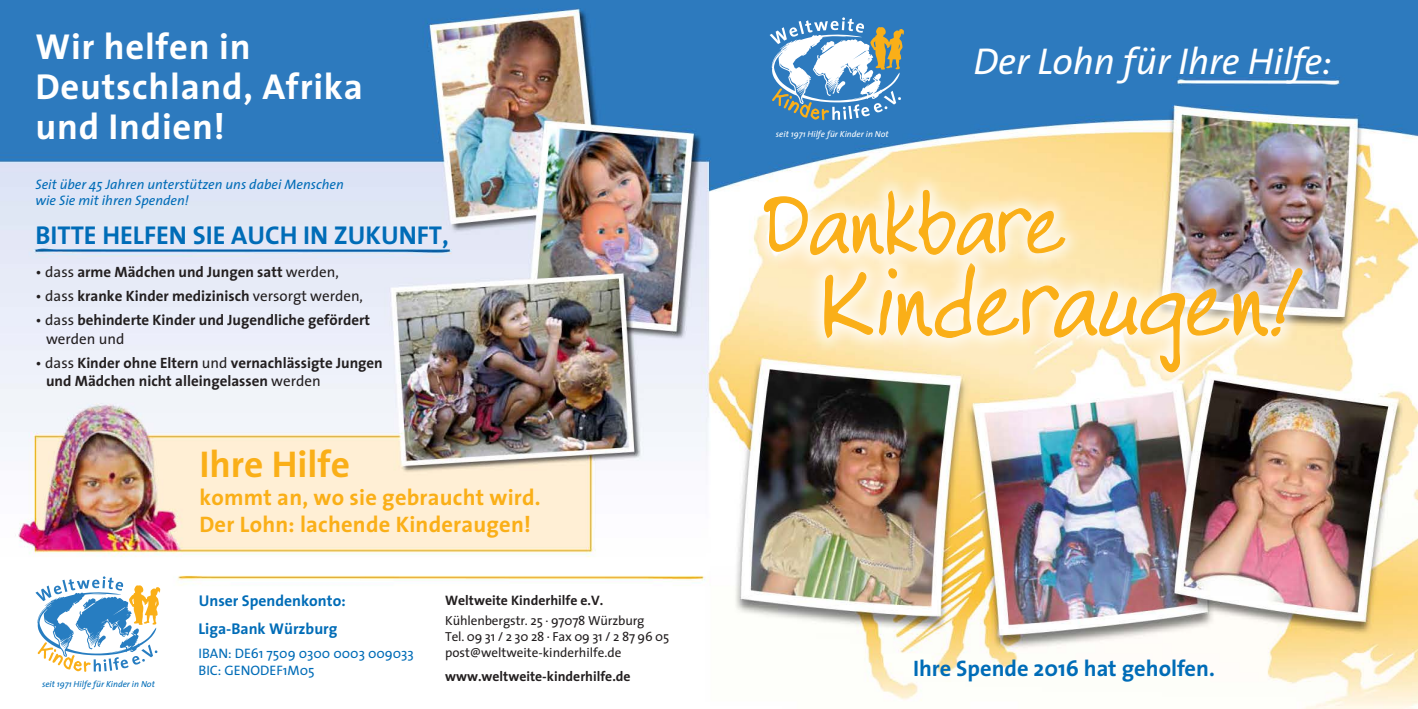
<style>
.page{position:relative;width:1418px;height:709px;background:#fff}
.page>*{position:absolute;margin:0;border:0;box-sizing:border-box;transform-origin:0 0}
.t1{font:italic 37.5px "The Sans";color:#fff}
.t2{font:700 37.5px "The Sans";color:#faaf18}
.t3{font:700 36.25px/40px "The Sans";letter-spacing:.02em;color:#fff}
.t4{font:700 25.88px "The Sans";color:#006cb7}
.t5{font:700 22.5px "The Sans";letter-spacing:.01em;color:#faaf18}
.t6{font:700 22.5px "The Sans";color:#006cb7}
.t7{font:700 15.62px "The Sans";color:#006cb7}
.t8{font:700 15px/18.8px "The Sans";color:#231f20}
.t9{font:italic 13.75px/16.2px "The Sans";color:#006cb7}
.t10{font:700 13.75px "The Sans";color:#231f20}
.t11{font:13.75px/17.5px "The Sans";color:#006cb7}
.t12{font:13.12px/16.2px "The Sans";letter-spacing:-.01em;color:#231f20}
.t13{font:italic 8.75px "The Sans";color:#fff}
.t14{font:italic 8.75px "The Sans";color:#006cb7}
.s1{font-weight:400}
</style>
<div class="page">
<img style="left:0;top:0;width:1417px;height:709px">
<svg style="left:769px;top:17px;width:135px;height:103px"></svg>
<svg style="left:35px;top:576px;width:125px;height:96px"></svg>
<div style="left:805px;top:245px;width:515px;height:145px;background:#fff;opacity:.79"></div>
<svg style="left:823px;top:262px;width:480px;height:111px;background:#f5ddab"></svg>
<div style="left:745px;top:172px;width:338px;height:101px;background:#fff;opacity:.79"></div>
<svg style="left:763px;top:189px;width:303px;height:67px;background:#fcdfa1"></svg>
<p class="t3" style="left:35px;top:26px;width:217px">Wir helfen in</p>
<p class="t3" style="left:35px;top:66px;width:329px">Deutschland, Afrika und Indien!</p>
<p class="t9" style="left:35px;top:176px;width:310px">Seit über 45 Jahren unterstützen uns dabei Menschen wie Sie mit ihren Spenden!</p>
<p class="t4" style="left:35px;top:213px;width:415px">BITTE HELFEN SIE AUCH IN ZUKUNFT,</p>
<p class="t8" style="left:35px;top:262px;width:305px"><span class="s1">• dass</span> arme Mädchen und Jungen satt <span class="s1">werden,</span></p>
<p class="t8" style="left:35px;top:286px;width:329px"><span class="s1">• dass</span> kranke Kinder medizinisch <span class="s1">versorgt werden,</span></p>
<p class="t8" style="left:46px;top:310px;width:325px;text-indent:-11px"><span class="s1">• dass</span> behinderte Kinder und Jugendliche gefördert <span class="s1">werden und</span></p>
<p class="t8" style="left:46px;top:353px;width:338px;text-indent:-11px"><span class="s1">• dass</span> Kinder ohne Eltern <span class="s1">und</span> vernachlässigte Jungen und Mädchen nicht alleingelassen <span class="s1">werden</span></p>
<p class="t14" style="left:42px;top:677px;width:114px">seit 1971 Hilfe für Kinder in Not</p>
<p class="t2" style="left:199px;top:433px;width:152px">Ihre Hilfe</p>
<p class="t5" style="left:199px;top:478px;width:343px">kommt an, wo sie gebraucht wird.</p>
<p class="t5" style="left:199px;top:505px;width:333px">Der Lohn: lachende Kinderaugen!</p>
<p class="t7" style="left:199px;top:587px;width:148px">Unser Spendenkonto:</p>
<p class="t10" style="left:445px;top:588px;width:160px">Weltweite Kinderhilfe e.V.</p>
<p class="t12" style="left:445px;top:611px;width:225px">Kühlenbergstr. 25 . 97078 Würzburg<br>Tel. 09 31 / 2 30 28 · Fax 09 31 / 2 87 96 05 post@weltweite-kinderhilfe.de</p>
<p class="t10" style="left:445px;top:664px;width:187px">www.weltweite-kinderhilfe.de</p>
<p class="t7" style="left:198px;top:615px;width:140px">Liga-Bank Würzburg</p>
<p class="t11" style="left:198px;top:643px;width:217px">IBAN: DE61 7509 0300 0003 009033<br>BIC: GENODEF1M05</p>
<p class="t13" style="left:776px;top:127px;width:114px">seit 1971 Hilfe für Kinder in Not</p>
<p class="t1" style="left:973px;top:30px;width:360px">Der Lohn für Ihre Hilfe:</p>
<p class="t6" style="left:913px;top:649px;width:303px">Ihre Spende 2016 hat geholfen.</p>
</div>
